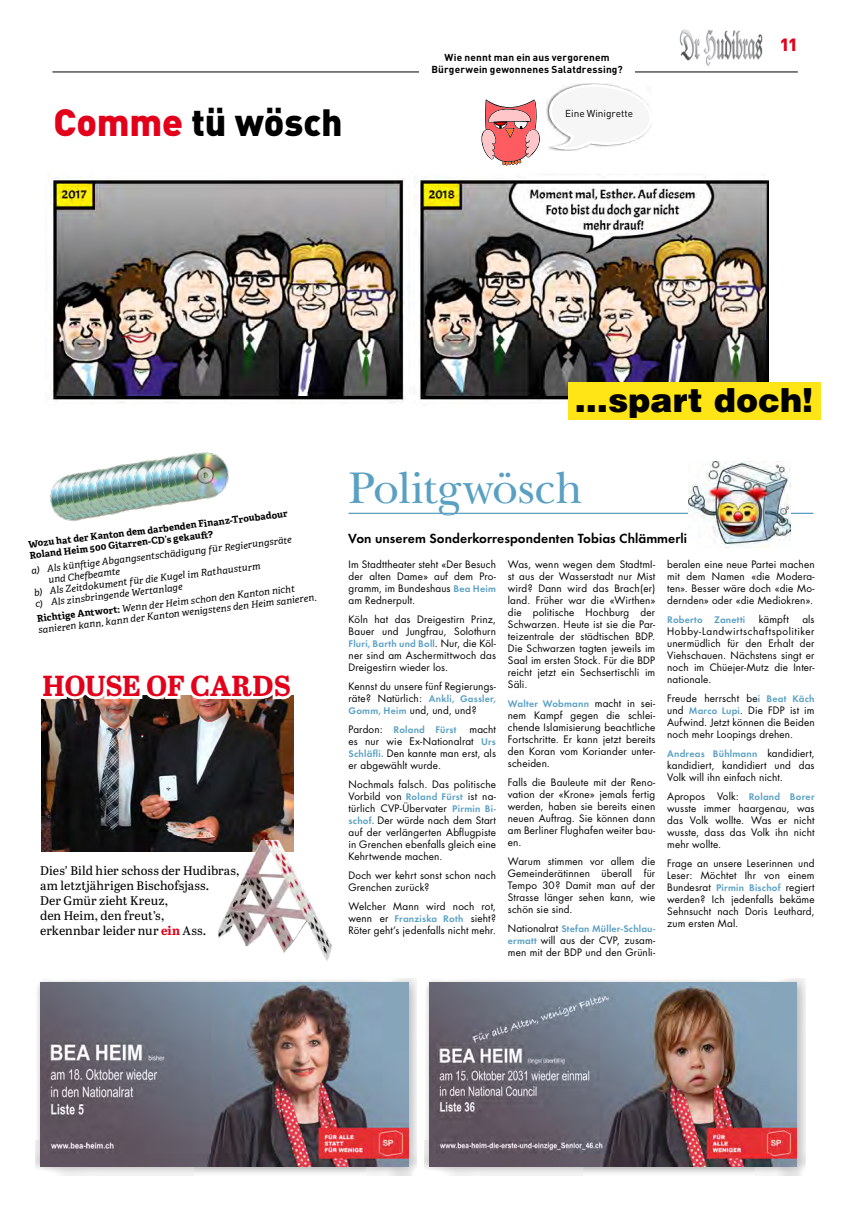
<style>
.page{position:relative;width:851px;height:1205px;background:#fff}
.page>*{position:absolute;margin:0;border:0;box-sizing:border-box;transform-origin:0 0}
.t1{font:46.25px "New Baskerville Std";letter-spacing:-.01em;color:#5aa0c3}
.t2{font:900 37.5px "DINOT";letter-spacing:-.005em;color:#000}
.t3{font:900 33.12px "Helvetica LT Std";color:#000}
.t4{font:700 28.88px "Abril Text";letter-spacing:-.01em;color:#e2001a}
.t5{font:900 17.5px "DINOT";color:#e2001a}
.t6{font:600 13.75px "Futura";letter-spacing:.005em;color:#000}
.t7{font:12.5px/15px "Abril Text";letter-spacing:-.005em;color:#000}
.t8{font:10px/12px "Futura";letter-spacing:.015em;color:#000;text-align:justify}
.t9{font:700 10px/12px "DINOT";letter-spacing:.015em;color:#000;text-align:center}
.t10{font:600 10px "Futura";letter-spacing:.02em;color:#5aa0c3}
.t11{font:10px "DINOT";letter-spacing:-.005em;color:#000}
.t12{font:italic 9.38px/11.1px "Adelle";color:#000}
.t13{font:700 9.38px/11.1px "Adelle";color:#000}
.s1{color:#e2001a}
.s2{font-weight:700;font-style:normal}
.s3{font-weight:700;color:#e2001a}
.s4{font-weight:600;color:#5aa0c3}
.s5{font-weight:400;color:#000}
</style>
<div class="page">
<img style="left:679px;top:29px;width:83px;height:37px">
<hr style="left:52px;top:72px;width:745px;height:1px;background:#000">
<img style="left:42px;top:702px;width:252px;height:150px">
<svg style="left:41px;top:695px;width:253px;height:7px"></svg>
<img style="left:219px;top:840px;width:113px;height:121px">
<img style="left:46px;top:174px;width:722px;height:231px">
<div style="left:567px;top:382px;width:253px;height:37px;background:#ffe416"></div>
<hr style="left:348px;top:513px;width:465px;height:1px;background:#5aa0c3">
<img style="left:688px;top:462px;width:102px;height:85px">
<img style="left:698px;top:484px;width:81px;height:54px">
<div style="left:419px;top:54px;width:215px;height:31px;background:#fff"></div>
<svg style="left:548px;top:83px;width:104px;height:68px"></svg>
<svg style="left:481px;top:99px;width:59px;height:66px"></svg>
<div style="left:36px;top:978px;width:381px;height:198px;background:#000;opacity:.3"></div>
<img style="left:40px;top:983px;width:368px;height:183px">
<div style="left:424px;top:978px;width:381px;height:198px;background:#000;opacity:.3"></div>
<img style="left:429px;top:983px;width:367px;height:183px">
<img style="left:50px;top:483px;width:6px;height:30px">
<img style="left:56px;top:476px;width:8px;height:43px">
<img style="left:64px;top:475px;width:6px;height:46px">
<img style="left:70px;top:472px;width:9px;height:50px">
<img style="left:79px;top:471px;width:9px;height:50px">
<img style="left:88px;top:470px;width:6px;height:49px">
<img style="left:94px;top:469px;width:9px;height:49px">
<img style="left:103px;top:468px;width:7px;height:48px">
<img style="left:110px;top:465px;width:7px;height:50px">
<img style="left:117px;top:464px;width:9px;height:50px">
<img style="left:126px;top:463px;width:11px;height:48px">
<img style="left:137px;top:461px;width:6px;height:49px">
<img style="left:143px;top:460px;width:9px;height:49px">
<img style="left:152px;top:459px;width:8px;height:48px">
<img style="left:160px;top:458px;width:6px;height:48px">
<img style="left:166px;top:456px;width:9px;height:49px">
<img style="left:175px;top:452px;width:54px;height:52px">
<h2 class="t2" style="left:53px;top:97px;width:291px"><span class="s1">Comme</span> tü wösch</h2>
<p class="t9" style="left:431px;top:51px;width:193px">Wie nennt man ein aus vergorenem<br>Bürgerwein gewonnenes Salatdressing?</p>
<p class="t11" style="left:565px;top:106px;width:69px">Eine Winigrette</p>
<h3 class="t5" style="left:779px;top:32px;width:20px">11</h3>
<h3 class="t3" style="left:574px;top:379px;width:240px">…spart doch!</h3>
<p class="t13" style="left:28px;top:539px;width:262px;rotate:-7deg">Wozu hat der Kanton dem darbenden Finanz-Troubadour<br>Roland Heim 500 Gitarren-CD’s gekauft ?</p>
<p class="t12" style="left:31px;top:565px;width:263px;rotate:-7deg">a) Als künft ige Abgangsentschädigung für Regierungsräte</p>
<p class="t12" style="left:33px;top:587px;width:229px;rotate:-7deg">b) Als Zeitdokument für die Kugel im Rathausturm</p>
<p class="t12" style="left:48px;top:574px;width:74px;rotate:-7deg">und Chefb eamte</p>
<p class="t12" style="left:35px;top:598px;width:150px;rotate:-7deg">c) Als zinsbringende Wertanlage</p>
<p class="t12" style="left:36px;top:613px;width:281px;rotate:-7deg"><span class="s2">Richtige Antwort:</span> Wenn der Heim schon den Kanton nicht sanieren kann, kann der Kanton wenigstens den Heim sanieren.</p>
<h3 class="t4" style="left:43px;top:664px;width:249px">HOUSE OF CARDS</h3>
<p class="t7" style="left:40px;top:863px;width:201px">Dies’ Bild hier schoss der Hudibras, am letztjährigen Bischofsjass.<br>Der Gmür zieht Kreuz,<br>den Heim, den freut’s,<br>erkennbar leider nur <span class="s3">ein</span> Ass.</p>
<h1 class="t1" style="left:348px;top:461px;width:236px">Politgwösch</h1>
<h3 class="t6" style="left:348px;top:530px;width:340px">Von unserem Sonderkorrespondenten Tobias Chlämmerli</h3>
<p class="t8" style="left:348px;top:558px;width:149px">Im Stadttheater steht «Der Besuch der alten Dame» auf dem Pro&shy;gramm, im Bundeshaus <span class="s4">Bea Heim </span>am Rednerpult.</p>
<p class="t8" style="left:348px;top:613px;width:149px">Köln hat das Dreigestirn Prinz, Bauer und Jungfrau, Solothurn <span class="s4">Fluri, Barth und Boll</span>. Nur, die Köl&shy;ner sind am Aschermittwoch das Dreigestirn wieder los.</p>
<p class="t8" style="left:348px;top:680px;width:149px">Kennst du unsere fünf Regierungs&shy;räte? Natürlich: <span class="s4">Ankli, Gassler, Gomm, Heim</span> und, und, und?</p>
<p class="t10" style="left:348px;top:724px;width:109px"><span class="s5">Pardon:</span> Roland Fürst</p>
<p class="t8" style="left:348px;top:723px;width:149px;text-indent:121px">macht es nur wie Ex-Nationalrat <span class="s4">Urs Schläfli.</span> Den kannte man erst, als er abgewählt wurde.</p>
<p class="t8" style="left:348px;top:778px;width:149px">Nochmals falsch. Das politische Vorbild von <span class="s4">Roland Fürst</span> ist na&shy;türlich CVP-Übervater <span class="s4">Pirmin Bi&shy;schof.</span> Der würde nach dem Start auf der verlängerten Abflugpiste in Grenchen ebenfalls gleich eine Kehrtwende machen.</p>
<p class="t8" style="left:348px;top:870px;width:149px">Doch wer kehrt sonst schon nach<br>Grenchen zurück?</p>
<p class="t8" style="left:348px;top:901px;width:149px">Welcher Mann wird noch rot, wenn er <span class="s4">Franziska Roth</span> sieht?<br>Röter geht’s jedenfalls nicht mehr.</p>
<p class="t8" style="left:508px;top:558px;width:149px">Was, wenn wegen dem StadtmI&shy;st aus der Wasserstadt nur Mist wird? Dann wird das Brach(er) land. Früher war die «Wirthen» die politische Hochburg der Schwarzen. Heute ist sie die Par&shy;teizentrale der städtischen BDP.<br>Die Schwarzen tagten jeweils im Saal im ersten Stock. Für die BDP reicht jetzt ein Sechsertischli im Säli.</p>
<p class="t8" style="left:508px;top:697px;width:149px"><span class="s4">Walter Wobmann</span> macht in sei&shy;nem Kampf gegen die schlei&shy;chende Islamisierung beachtliche Fortschritte. Er kann jetzt bereits den Koran vom Koriander unter&shy;scheiden.</p>
<p class="t8" style="left:508px;top:776px;width:149px">Falls die Bauleute mit der Reno&shy;vation der «Krone» jemals fertig werden, haben sie bereits einen neuen Auftrag. Sie können dann am Berliner Flughafen weiter bau&shy;en.</p>
<p class="t8" style="left:508px;top:855px;width:149px">Warum stimmen vor allem die Gemeinderätinnen überall für Tempo 30? Damit man auf der Strasse länger sehen kann, wie schön sie sind.</p>
<p class="t8" style="left:508px;top:922px;width:149px">Nationalrat <span class="s4">Stefan Müller-Schlau&shy;ermatt</span> will aus der CVP, zusam&shy;men mit der BDP und den Grünli-</p>
<p class="t8" style="left:667px;top:558px;width:149px">beralen eine neue Partei machen mit dem Namen «die Modera&shy;ten». Besser wäre doch «die Mo&shy;dernden» oder «die Mediokren».</p>
<p class="t10" style="left:667px;top:613px;width:80px">Roberto Zanetti</p>
<p class="t8" style="left:758px;top:613px;width:31px">kämpft</p>
<p class="t8" style="left:667px;top:613px;width:149px;text-indent:135px">als Hobby-Landwirtschaftspolitiker unermüdlich für den Erhalt der Viehschauen. Nächstens singt er noch im Chüejer-Mutz die Inter&shy;nationale.</p>
<p class="t8" style="left:667px;top:692px;width:149px">Freude herrscht be<span class="s4">i Beat Käch </span>und <span class="s4">Marco Lupi</span>. Die FDP ist im Aufwind. Jetzt können die Beiden noch mehr Loopings drehen.</p>
<p class="t8" style="left:667px;top:747px;width:149px"><span class="s4">Andreas Bühlmann</span> kandidiert, kandidiert, kandidiert und das Volk will ihn einfach nicht.</p>
<p class="t8" style="left:667px;top:790px;width:149px">Apropos Volk: <span class="s4">Roland Borer </span>wusste immer haargenau, was das Volk wollte. Was er nicht wusste, dass das Volk ihn nicht mehr wollte.</p>
<p class="t8" style="left:667px;top:858px;width:149px">Frage an unsere Leserinnen und Leser: Möchtet Ihr von einem Bundesrat <span class="s4">Pirmin Bischof</span> regiert werden? Ich jedenfalls bekäme Sehnsucht nach Doris Leuthard, zum ersten Mal.</p>
</div>
